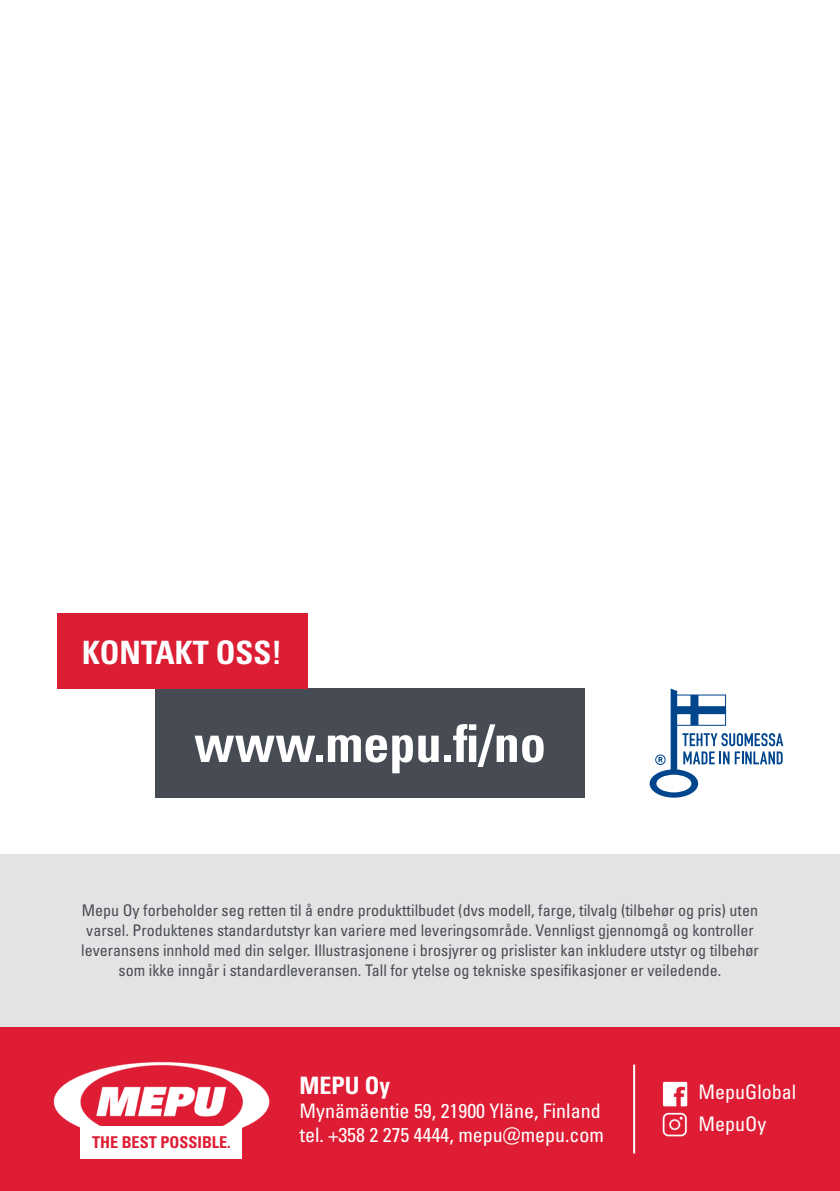
<style>
.page{position:relative;width:840px;height:1191px;background:#fff}
.page>*{position:absolute;margin:0;border:0;box-sizing:border-box;transform-origin:0 0}
.Otsikko_2020{font:700 condensed 52.2px "Univers LT Std";color:#fff}
.Punaotsikko_2020{font:32.2px "Univers LTCYR 67 Bold Cond";color:#fff}
.t1{font:700 condensed 24px "Univers LT Std";color:#fff}
.t2{font:condensed 20px "Univers LTCYR 57";color:#fff}
.t3{font:condensed 20px "Univers";color:#fff}
.Otsikko_2020-2{font:700 condensed 16.2px "Univers LT Std";color:#de1d34}
.Leipäteksti_2020{font:condensed 16px "Univers LT Std";color:#474c54}
</style>
<div class="page">
<div style="left:155px;top:688px;width:429px;height:109px;background:#474c54"></div>
<div style="left:57px;top:613px;width:250px;height:75px;background:#db1e34"></div>
<div style="left:0;top:854px;width:839px;height:173px;background:#e4e2e3"></div>
<div style="left:0;top:1027px;width:839px;height:164px;background:#de1d34"></div>
<hr style="left:632px;top:1064px;width:2px;height:89px;background:#fff">
<img style="left:662px;top:1081px;width:25px;height:25px">
<img style="left:662px;top:1112px;width:25px;height:25px">
<svg style="left:649px;top:688px;width:133px;height:109px"></svg>
<img style="left:53px;top:1062px;width:217px;height:66px">
<div style="left:80px;top:1126px;width:162px;height:32px;background:#fff"></div>
<p class="Punaotsikko_2020" style="left:82px;top:632px;width:201px">KONTAKT OSS!</p>
<p class="Otsikko_2020" style="left:194px;top:711px;width:353px">www.mepu.fi/no</p>
<p class="Leipäteksti_2020" style="left:82px;top:900px;width:677px">Mepu Oy forbeholder seg retten til å endre produkttilbudet (dvs modell, farge, tilvalg (tilbehør og pris) uten</p>
<p class="Leipäteksti_2020" style="left:86px;top:920px;width:668px">varsel. Produktenes standardutstyr kan variere med leveringsområde. Vennligst gjennomgå og kontroller</p>
<p class="Leipäteksti_2020" style="left:81px;top:940px;width:678px">leveransens innhold med din selger. Illustrasjonene i brosjyrer og prislister kan inkludere utstyr og tilbehør</p>
<p class="Leipäteksti_2020" style="left:119px;top:960px;width:604px">som ikke inngår i standardleveransen. Tall for ytelse og tekniske spesifikasjoner er veiledende.</p>
<p class="Otsikko_2020-2" style="left:92px;top:1132px;width:140px">THE BEST POSSIBLE.</p>
<p class="t1" style="left:299px;top:1070px;width:92px">MEPU Oy</p>
<p class="t2" style="left:299px;top:1098px;width:302px">Mynämäentie 59, 21900 Yläne, Finland</p>
<p class="t2" style="left:299px;top:1122px;width:306px">tel. +358 2 275 4444, mepu@mepu.com</p>
<p class="t3" style="left:698px;top:1079px;width:99px">MepuGlobal</p>
<p class="t3" style="left:698px;top:1111px;width:69px">MepuOy</p>
</div>
